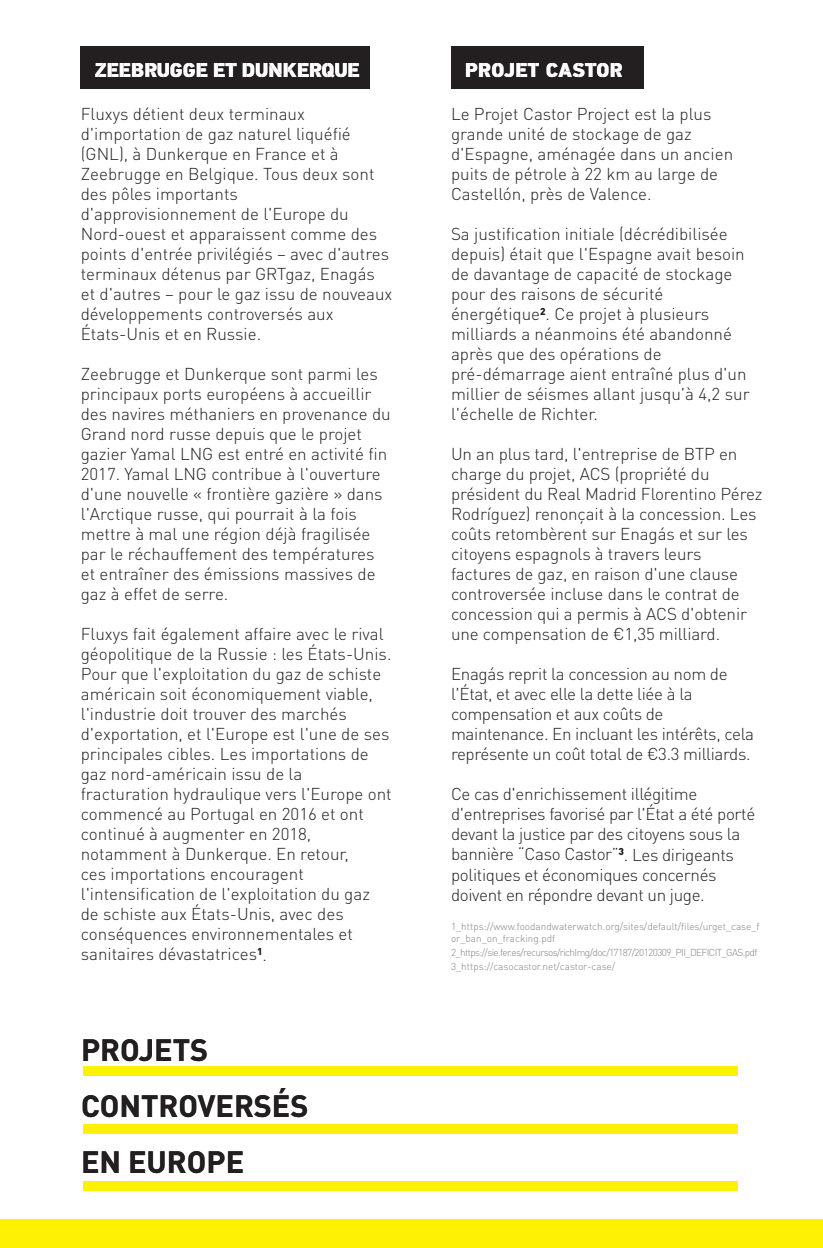
<style>
.page{position:relative;width:823px;height:1248px;background:#fff}
.page>*{position:absolute;margin:0;border:0;box-sizing:border-box;transform-origin:0 0}
.t1{font:700 30.4px/56.4px "DIN";color:#231f20}
.t2{font:900 20px "PF Din Stencil";color:#fff}
.t3{font:900 20px "PF Din Stencil";letter-spacing:.02em;color:#fff}
.t4{font:300 17px/20px "DINOT";color:#231f20}
.t5{font:300 17px/20px "DINOT";letter-spacing:-.02em;color:#231f20}
.t6{font:300 10px/14px "DIN";letter-spacing:-.06em;color:#808285}
.t7{font:300 10px/12px "DIN";letter-spacing:-.01em;color:#808285}
</style>
<div class="page">
<div style="left:81px;top:47px;width:289px;height:42px;background:#231f20"></div>
<div style="left:83px;top:1180px;width:654px;height:10px;background:#fff101"></div>
<div style="left:83px;top:1123px;width:654px;height:10px;background:#fff101"></div>
<div style="left:83px;top:1066px;width:654px;height:10px;background:#fff101"></div>
<div style="left:450px;top:47px;width:193px;height:42px;background:#231f20"></div>
<div style="left:0;top:1218px;width:822px;height:29px;background:#fff101"></div>
<p class="t2" style="left:95px;top:58px;width:265px">ZEEBRUGGE ET DUNKERQUE</p>
<p class="t4" style="left:81px;top:103px;width:313px">Fluxys détient deux terminaux d'importation de gaz naturel liquéfié (GNL), à Dunkerque en France et à Zeebrugge en Belgique. Tous deux sont des pôles importants d'approvisionnement de l'Europe du Nord-ouest et apparaissent comme des points d'entrée privilégiés – avec d'autres terminaux détenus par GRTgaz, Enagás et d'autres – pour le gaz issu de nouveaux développements controversés aux États-Unis et en Russie.</p>
<p class="t4" style="left:81px;top:363px;width:311px">Zeebrugge et Dunkerque sont parmi les principaux ports européens à accueillir des navires méthaniers en provenance du Grand nord russe depuis que le projet gazier Yamal LNG est entré en activité fin 2017. Yamal LNG contribue à l'ouverture d'une nouvelle « frontière gazière » dans l'Arctique russe, qui pourrait à la fois mettre à mal une région déjà fragilisée par le réchauffement des températures et entraîner des émissions massives de gaz à effet de serre.</p>
<p class="t4" style="left:81px;top:623px;width:312px">Fluxys fait également affaire avec le rival géopolitique de la Russie : les États-Unis.<br>Pour que l'exploitation du gaz de schiste américain soit économiquement viable, l'industrie doit trouver des marchés d'exportation, et l'Europe est l'une de ses principales cibles. Les importations de gaz nord-américain issu de la fracturation hydraulique vers l'Europe ont commencé au Portugal en 2016 et ont continué à augmenter en 2018, notamment à Dunkerque. En retour,<br>ces importations encouragent l'intensification de l'exploitation du gaz de schiste aux États-Unis, avec des conséquences environnementales et sanitaires dévastatrices<sup>1</sup>.</p>
<h1 class="t1" style="left:81px;top:1020px;width:229px">PROJETS<br>CONTROVERSÉS<br>EN EUROPE</h1>
<p class="t3" style="left:465px;top:58px;width:159px">PROJET CASTOR</p>
<p class="t4" style="left:450px;top:103px;width:283px">Le Projet Castor Project est la plus grande unité de stockage de gaz d'Espagne, aménagée dans un ancien puits de pétrole à 22 km au large de<br>Castellón, près de Valence.</p>
<p class="t4" style="left:450px;top:223px;width:300px">Sa justification initiale (décrédibilisée depuis) était que l'Espagne avait besoin de davantage de capacité de stockage pour des raisons de sécurité énergétique<sup>2</sup>. Ce projet à plusieurs milliards a néanmoins été abandonné après que des opérations de pré-démarrage aient entraîné plus d'un millier de séismes allant jusqu'à 4,2 sur l'échelle de Richter.</p>
<p class="t4" style="left:450px;top:443px;width:313px">Un an plus tard, l'entreprise de BTP en charge du projet, ACS (propriété du président du Real Madrid Florentino Pérez Rodríguez) renonçait à la concession. Les coûts retombèrent sur Enagás et sur les citoyens espagnols à travers leurs factures de gaz, en raison d'une clause controversée incluse dans le contrat de concession qui a permis à ACS d'obtenir une compensation de €1,35 milliard.</p>
<p class="t5" style="left:450px;top:663px;width:304px">Enagás reprit la concession au nom de l'État, et avec elle la dette liée à la compensation et aux coûts de maintenance. En incluant les intérêts, cela représente un coût total de €3.3 milliards.</p>
<p class="t5" style="left:450px;top:783px;width:305px">Ce cas d'enrichissement illégitime d'entreprises favorisé par l'État a été porté devant la justice par des citoyens sous la bannière “Caso Castor”<sup>3</sup>. Les dirigeants politiques et économiques concernés doivent en répondre devant un juge.</p>
<p class="t7" style="left:450px;top:919px;width:310px">1_https://www.foodandwaterwatch.org/sites/default/files/urget_case_f or_ban_on_fracking.pdf</p>
<p class="t6" style="left:450px;top:944px;width:308px">2_https://sie.fer.es/recursos/richImg/doc/17187/20120309_PII_DEFICIT_GAS.pdf<br>3_https://casocastor.net/castor-case/</p>
</div>
